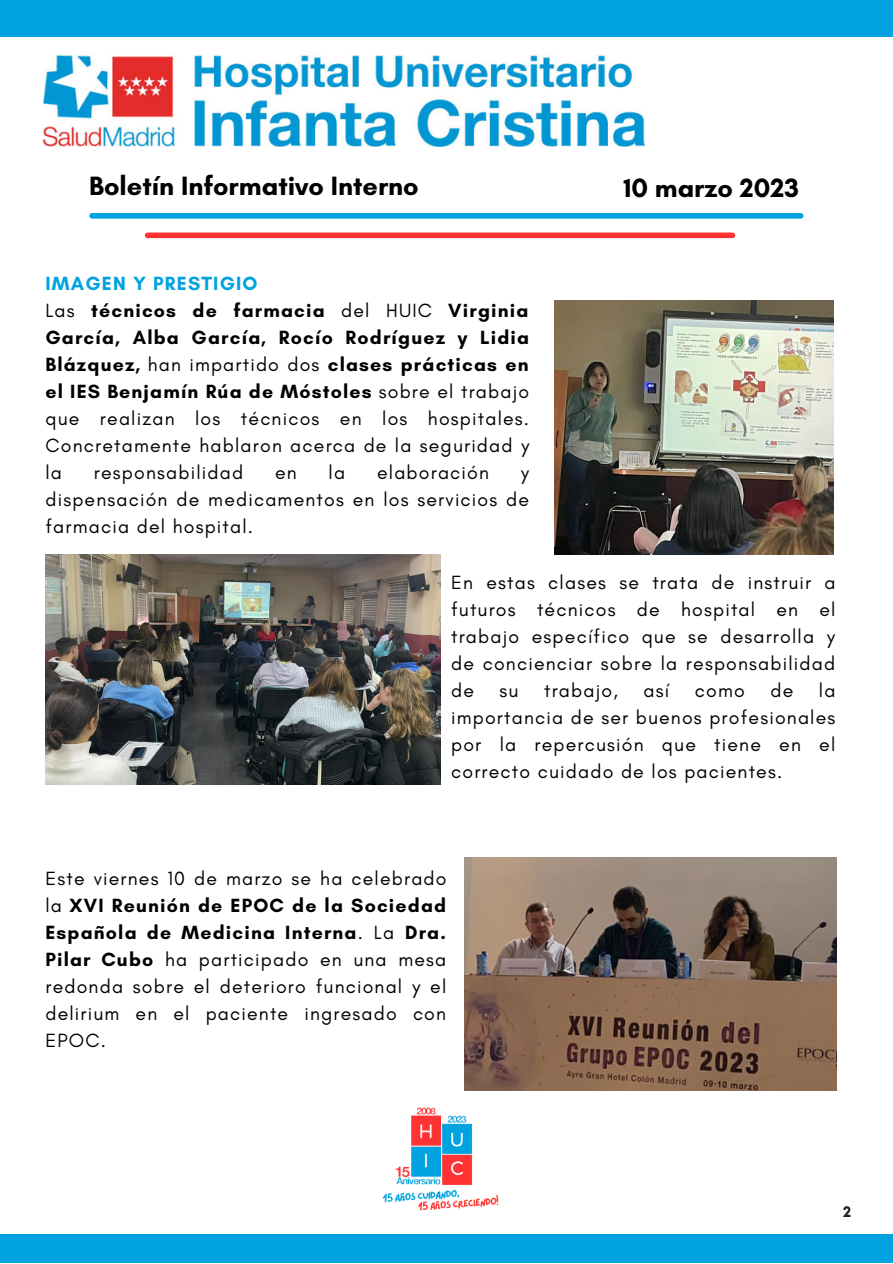
<style>
.page{position:relative;width:893px;height:1264px;background:#fff}
.page>*{position:absolute;margin:0;border:0;box-sizing:border-box;transform-origin:0 0}
.t1{font:700 27px "Glacial Indifference";color:#000}
.t2{font:19.5px/27px "Glacial Indifference";letter-spacing:.06em;color:#000;text-align:justify}
.t3{font:700 19.5px "Glacial Indifference";letter-spacing:.06em;color:#00a3e0}
.t4{font:700 15.75px "Glacial Indifference";color:#222}
.s1{font-weight:700}
</style>
<div class="page">
<img style="left:44px;top:54px;width:600px;height:92px">
<div style="left:0;top:0;width:892px;height:37px;background:#00a3e0"></div>
<div style="left:92px;top:213px;width:708px;height:6px;background:#00a3e0"></div>
<div style="left:147px;top:232px;width:585px;height:6px;background:#f33"></div>
<div style="left:0;top:1234px;width:892px;height:28px;background:#00a3e0"></div>
<img style="left:554px;top:300px;width:279px;height:254px">
<img style="left:45px;top:555px;width:395px;height:229px">
<img style="left:382px;top:1107px;width:117px;height:104px">
<img style="left:464px;top:857px;width:372px;height:233px">
<h1 class="t1" style="left:89px;top:169px;width:331px">Boletín Informativo Interno</h1>
<p class="t3" style="left:45px;top:271px;width:214px">IMAGEN Y PRESTIGIO</p>
<p class="t2" style="left:45px;top:297px;width:485px">Las <span class="s1">técnicos de farmacia</span> del HUIC <span class="s1">Virginia García, Alba García, Rocío Rodríguez y Lidia Blázquez,</span> han impartido dos <span class="s1">clases prácticas en el IES Benjamín Rúa de Móstoles</span> sobre el trabajo que realizan los técnicos en los hospitales.<br>Concretamente hablaron acerca de la seguridad y la</p>
<p class="t2" style="left:94px;top:459px;width:151px">responsabilidad</p>
<p class="t2" style="left:275px;top:459px;width:23px">en</p>
<p class="t2" style="left:328px;top:459px;width:18px">la</p>
<p class="t2" style="left:377px;top:459px;width:113px">elaboración</p>
<p class="t2" style="left:45px;top:459px;width:485px;text-indent:475px">y dispensación de medicamentos en los servicios de farmacia del hospital.</p>
<h1 class="t1" style="left:623px;top:172px;width:177px">10 marzo 2023</h1>
<p class="t2" style="left:451px;top:568px;width:386px">En estas clases se trata de instruir a futuros técnicos de hospital en el trabajo específico que se desarrolla y de concienciar sobre la responsabilidad de</p>
<p class="t2" style="left:451px;top:676px;width:386px;text-indent:368px">la importancia de ser buenos profesionales por la repercusión que tiene en el correcto cuidado de los pacientes.</p>
<p class="t2" style="left:499px;top:676px;width:20px">su</p>
<p class="t2" style="left:544px;top:676px;width:75px">trabajo,</p>
<p class="t2" style="left:643px;top:676px;width:27px">así</p>
<p class="t2" style="left:694px;top:676px;width:51px">como</p>
<p class="t2" style="left:770px;top:676px;width:24px">de</p>
<p class="t2" style="left:45px;top:864px;width:402px">Este viernes 10 de marzo se ha celebrado la <span class="s1">XVI Reunión de EPOC de la Sociedad Española de Medicina Interna</span>. La <span class="s1">Dra.<br>Pilar Cubo</span> ha participado en una mesa redonda sobre el deterioro funcional y el delirium en el paciente ingresado con EPOC.</p>
<p class="t4" style="left:843px;top:1201px;width:10px">2</p>
</div>
